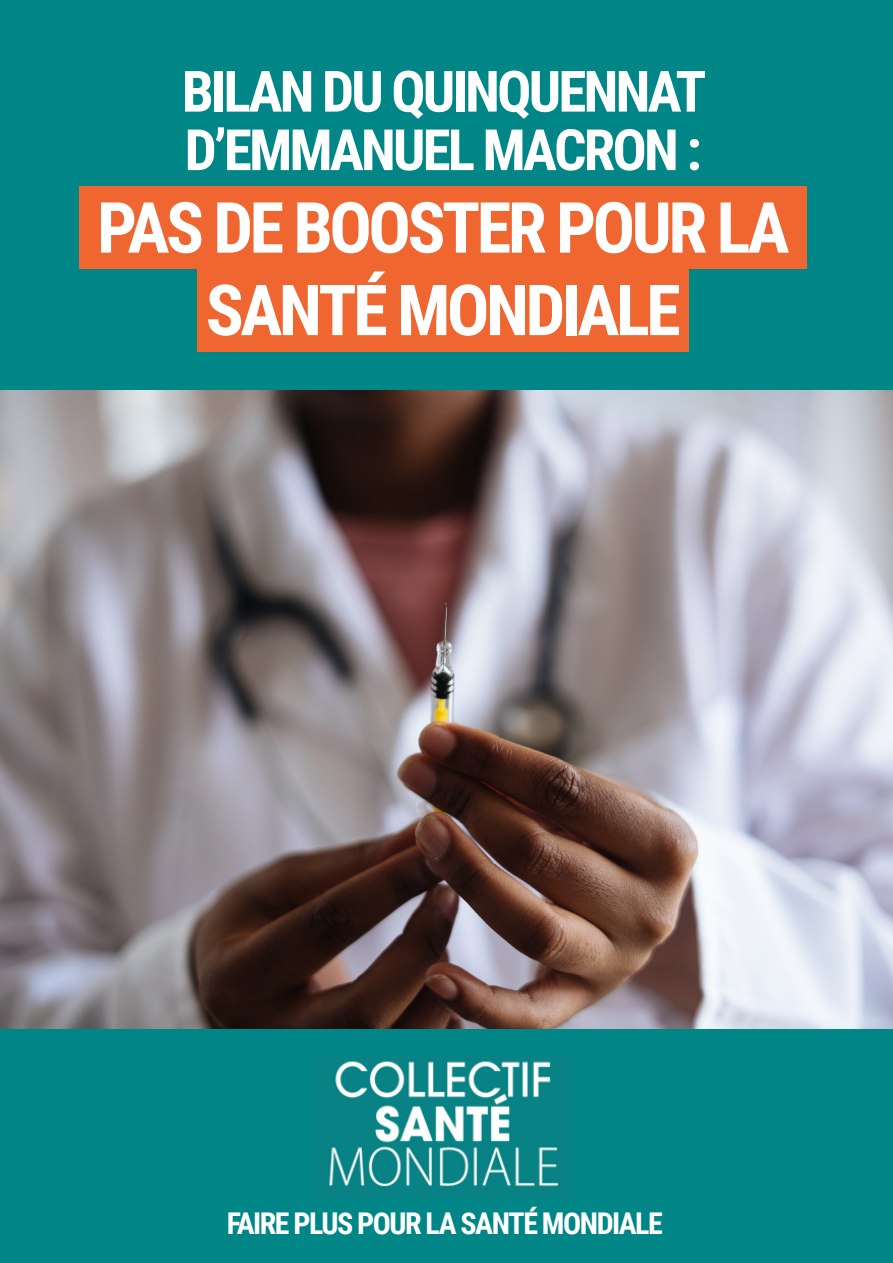
<style>
.page{position:relative;width:893px;height:1263px;background:#008686}
.page>*{position:absolute;margin:0;border:0;box-sizing:border-box;transform-origin:0 0}
.t1{font:700 70.5px/82.5px "Roboto Condensed";letter-spacing:-.05em;color:#fff;text-align:center}
.t2{font:700 57px/58.5px "Roboto Condensed";letter-spacing:-.05em;color:#fff}
.t3{font:700 30px "Roboto Condensed";letter-spacing:-.05em;color:#fff}
</style>
<div class="page">
<div style="left:80px;top:186px;width:727px;height:83px;background:#f06630"></div>
<div style="left:198px;top:269px;width:491px;height:82px;background:#f06630"></div>
<img style="left:0;top:391px;width:893px;height:638px">
<img style="left:329px;top:1061px;width:230px;height:126px">
<p class="t2" style="left:182px;top:60px;width:526px">BILAN DU QUINQUENNAT<br>D’EMMANUEL MACRON :</p>
<p class="t1" style="left:97px;top:184px;width:694px">PAS DE BOOSTER POUR LA<br>SANTÉ MONDIALE</p>
<p class="t3" style="left:227px;top:1202px;width:437px">FAIRE PLUS POUR LA SANTÉ MONDIALE</p>
</div>
